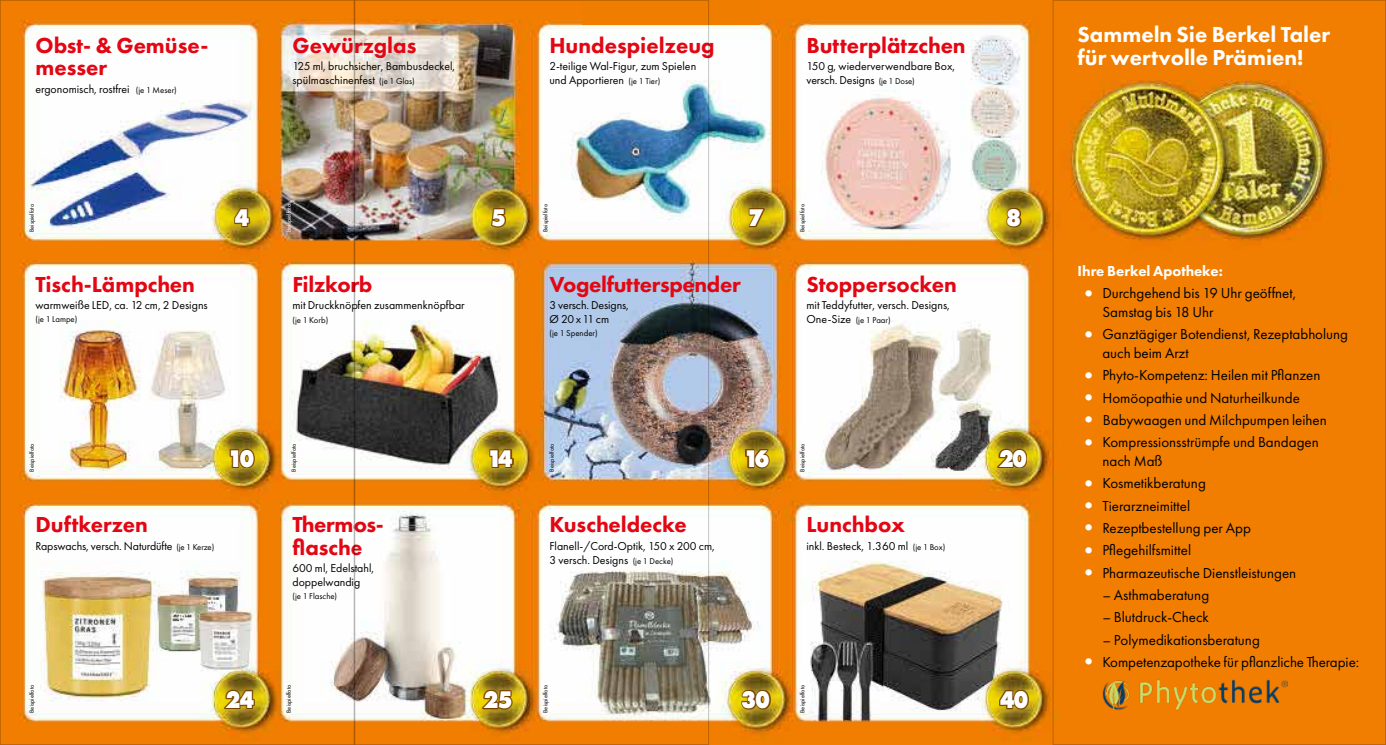
<style>
.page{position:relative;width:1386px;height:745px;background:#fff}
.page>*{position:absolute;margin:0;border:0;box-sizing:border-box;transform-origin:0 0}
.t1{font:800 25px "Futura PT";letter-spacing:-.06em;color:#fff;scale:.85 1}
.t2{font:800 22.5px/22.5px "Futura PT";color:#e30613}
.t3{font:800 22.5px/22.5px "Futura PT";color:#fff}
.t4{font:15px/18.8px "Futura PT";color:#000}
.t5{font:800 15px "Futura PT";color:#fff}
.t6{font:11.88px/13.8px "Futura PT";color:#000}
.t7{font:8.75px "Futura PT";color:#000}
.t8{font:6.25px "Futura PT";color:#000}
.t9{font:6.25px "Futura PT";color:#fff}
.s1{font-size:8.75px}
.s2{font-size:11.88px}
.s3{font-size:22.5px;color:#fff}
</style>
<div class="page">
<img style="left:2px;top:0;width:1381px;height:744px">
<svg style="left:997px;top:448px;width:30px;height:20px"></svg>
<svg style="left:999px;top:689px;width:30px;height:20px"></svg>
<div style="left:491px;top:208px;width:15px;height:19px;background:#753e00"></div>
<svg style="left:230px;top:448px;width:25px;height:20px"></svg>
<svg style="left:224px;top:689px;width:31px;height:19px"></svg>
<svg style="left:745px;top:448px;width:25px;height:20px"></svg>
<svg style="left:489px;top:448px;width:24px;height:19px"></svg>
<svg style="left:748px;top:208px;width:16px;height:19px"></svg>
<svg style="left:234px;top:208px;width:16px;height:19px"></svg>
<div style="left:1006px;top:208px;width:15px;height:19px;background:#753e00"></div>
<svg style="left:482px;top:689px;width:30px;height:20px"></svg>
<svg style="left:741px;top:689px;width:29px;height:20px"></svg>
<div style="left:582px;top:0;width:178px;height:25px;background:#ef7d00"></div>
<img style="left:1102px;top:679px;width:185px;height:31px">
<h2 class="t2" style="left:35px;top:33px;width:172px">Obst- &amp; Gemüse&shy;messer</h2>
<p class="t6" style="left:35px;top:82px;width:143px">ergonomisch, rostfrei <span class="s1">(je 1 Meser)</span></p>
<h2 class="t2" style="left:292px;top:33px;width:125px">Gewürzglas</h2>
<p class="t6" style="left:292px;top:59px;width:164px">125 ml, bruchsicher, Bambusdeckel, spülmaschinenfest <span class="s1">(je 1 Glas)</span></p>
<h2 class="t2" style="left:549px;top:33px;width:167px">Hundespielzeug</h2>
<p class="t6" style="left:549px;top:59px;width:148px">2-teilige Wal-Figur, zum Spielen und Apportieren <span class="s1">(je 1 Tier)</span></p>
<h2 class="t2" style="left:806px;top:33px;width:161px">Butterplätzchen</h2>
<p class="t6" style="left:806px;top:59px;width:150px">150 g, wiederverwendbare Box, versch. Designs <span class="s1">(je 1 Dose)</span></p>
<p class="t8" style="left:28px;top:232px;width:30px;rotate:-90deg">Beispielfoto</p>
<h2 class="t2" style="left:35px;top:273px;width:161px">Tisch-Lämpchen</h2>
<p class="t6" style="left:35px;top:298px;width:174px">warmweiße LED, ca. 12 cm, 2 Designs</p>
<p class="t7" style="left:35px;top:313px;width:43px">(je 1 Lampe)</p>
<p class="t9" style="left:285px;top:232px;width:30px;rotate:-90deg">Beispielfoto</p>
<p class="t8" style="left:542px;top:232px;width:30px;rotate:-90deg">Beispielfoto</p>
<p class="t8" style="left:799px;top:232px;width:30px;rotate:-90deg">Beispielfoto</p>
<h1 class="t1" style="left:234px;top:202px;width:19px">4</h1>
<h1 class="t1" style="left:748px;top:202px;width:19px">7</h1>
<h1 class="t1" style="left:1006px;top:202px;width:19px">8</h1>
<h1 class="t1" style="left:491px;top:202px;width:19px">5</h1>
<h2 class="t2" style="left:292px;top:273px;width:81px">Filzkorb</h2>
<p class="t6" style="left:292px;top:298px;width:174px">mit Druckknöpfen zusammenknöpfbar</p>
<p class="t7" style="left:292px;top:315px;width:37px">(je 1 Korb)</p>
<h2 class="t2" style="left:549px;top:273px;width:193px">Vogelfutterspender</h2>
<p class="t6" style="left:549px;top:298px;width:81px">3 versch. Designs,<br>Ø 20x11cm</p>
<p class="t7" style="left:549px;top:327px;width:50px">(je 1 Spender)</p>
<h2 class="t2" style="left:806px;top:273px;width:152px">Stoppersocken</h2>
<p class="t6" style="left:806px;top:298px;width:145px">mit Teddyfutter, versch. Designs,</p>
<p class="t7" style="left:806px;top:315px;width:86px"><span class="s2">One-Size</span> (je 1 Paar)</p>
<p class="t8" style="left:28px;top:471px;width:30px;rotate:-90deg">Beispielfoto</p>
<p class="t8" style="left:290px;top:471px;width:30px;rotate:-90deg">Beispielfoto</p>
<h1 class="t1" style="left:227px;top:442px;width:33px">10</h1>
<p class="t8" style="left:548px;top:471px;width:30px;rotate:-90deg">Beispielfoto</p>
<h1 class="t1" style="left:487px;top:442px;width:32px">14</h1>
<h1 class="t1" style="left:743px;top:442px;width:33px">16</h1>
<p class="t8" style="left:799px;top:471px;width:30px;rotate:-90deg">Beispielfoto</p>
<h1 class="t1" style="left:998px;top:442px;width:35px">20</h1>
<h2 class="t2" style="left:35px;top:513px;width:114px">Duftkerzen</h2>
<p class="t6" style="left:35px;top:538px;width:180px">Rapswachs, versch. Naturdüfte <span class="s1">(je 1 Kerze)</span></p>
<h2 class="t2" style="left:292px;top:513px;width:93px">Thermos&shy;flasche</h2>
<p class="t6" style="left:292px;top:561px;width:83px">600 ml, Edelstahl, doppelwandig</p>
<p class="t7" style="left:292px;top:590px;width:46px">(je 1 Flasche)</p>
<h2 class="t2" style="left:549px;top:513px;width:139px">Kuscheldecke</h2>
<p class="t6" style="left:549px;top:538px;width:167px">Flanell-/Cord-Optik, 150 x 200 cm,<br>3 versch. Designs <span class="s1">(je 1 Decke)</span></p>
<h2 class="t2" style="left:806px;top:513px;width:100px">Lunchbox</h2>
<p class="t6" style="left:806px;top:538px;width:140px">inkl. Besteck, 1.360 ml <span class="s1">(je 1 Box)</span></p>
<p class="t8" style="left:28px;top:712px;width:30px;rotate:-90deg">Beispielfoto</p>
<h1 class="t1" style="left:226px;top:683px;width:36px">24</h1>
<p class="t8" style="left:285px;top:712px;width:30px;rotate:-90deg">Beispielfoto</p>
<p class="t8" style="left:542px;top:712px;width:30px;rotate:-90deg">Beispielfoto</p>
<h1 class="t1" style="left:483px;top:683px;width:36px">25</h1>
<h1 class="t1" style="left:741px;top:683px;width:36px">30</h1>
<p class="t8" style="left:799px;top:712px;width:30px;rotate:-90deg">Beispielfoto</p>
<h1 class="t1" style="left:999px;top:683px;width:36px">40</h1>
<h2 class="t3" style="left:1077px;top:23px;width:254px">Sammeln Sie Berkel Taler für wertvolle Prämien!</h2>
<p class="t5" style="left:1077px;top:261px;width:147px">Ihre Berkel Apotheke:</p>
<p class="t4" style="left:1102px;top:283px;width:195px;text-indent:-25px"><span class="s3">•</span>Durchgehend bis 19 Uhr geöffnet,<br>Samstag bis 18 Uhr</p>
<p class="t4" style="left:1102px;top:324px;width:247px;text-indent:-25px"><span class="s3">•</span>Ganztägiger Botendienst, Rezeptabholung auch beim Arzt</p>
<p class="t4" style="left:1077px;top:365px;width:244px"><span class="s3">•</span>Phyto-Kompetenz: Heilen mit Pflanzen</p>
<p class="t4" style="left:1077px;top:388px;width:224px"><span class="s3">•</span>Homöopathie und Naturheilkunde</p>
<p class="t4" style="left:1077px;top:410px;width:251px"><span class="s3">•</span> Babywaagen und Milchpumpen leihen</p>
<p class="t4" style="left:1102px;top:432px;width:218px;text-indent:-25px"><span class="s3">•</span>Kompressionsstrümpfe und Bandagen nach Maß</p>
<p class="t4" style="left:1077px;top:473px;width:130px"><span class="s3">•</span>Kosmetikberatung</p>
<p class="t4" style="left:1077px;top:496px;width:114px"><span class="s3">•</span>Tierarzneimittel</p>
<p class="t4" style="left:1077px;top:518px;width:175px"><span class="s3">•</span>Rezeptbestellung per App</p>
<p class="t4" style="left:1077px;top:540px;width:115px"><span class="s3">•</span>Pflegehilfsmittel</p>
<p class="t4" style="left:1077px;top:562px;width:220px"><span class="s3">•</span>Pharmazeutische Dienstleistungen</p>
<p class="t4" style="left:1102px;top:585px;width:108px">– Asthmaberatung</p>
<p class="t4" style="left:1102px;top:607px;width:108px">– Blutdruck-Check</p>
<p class="t4" style="left:1102px;top:629px;width:159px">– Polymedikationsberatung</p>
<p class="t4" style="left:1077px;top:652px;width:283px"><span class="s3">•</span> Kompetenzapotheke für pflanzliche Therapie:</p>
</div>
